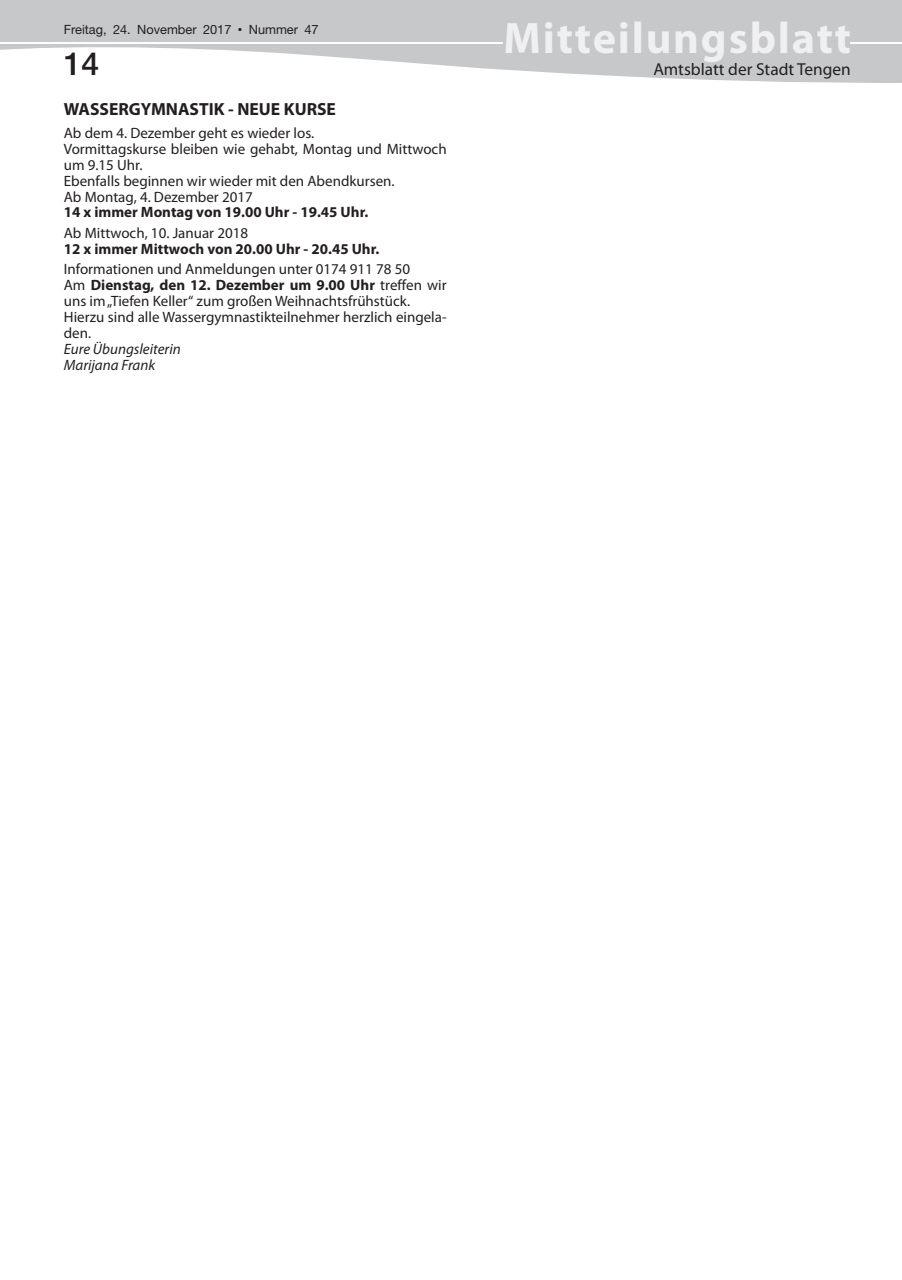
<style>
.page{position:relative;width:902px;height:1280px;background:#fff}
.page>*{position:absolute;margin:0;border:0;box-sizing:border-box;transform-origin:0 0}
.t1{font:700 44.25px "Myriad Pro";letter-spacing:.04em;color:#f0f0f1}
.t2{font:500 31.95px "Helvetica Neue";color:#231f20}
.t3{font:700 17.55px "Myriad Pro";color:#231f20}
.t4{font:17.4px "Myriad Pro";color:#231f20}
.t5{font:15px/15.9px "Myriad Pro";color:#231f20}
.t6{font:700 15px "Myriad Pro";color:#231f20}
.t7{font:italic 15px/16px "Myriad Pro";color:#231f20}
.t8{font:12.75px "Helvetica Neue";color:#231f20}
.s1{font-family:"M Twentieth Century";font-weight:500}
.s2{font-size:12.9px}
.s3{font-weight:700}
</style>
<div class="page">
<svg style="left:0;top:0;width:901px;height:83px;fill:#c7c8ca"></svg>
<div style="left:505px;top:22px;width:344px;height:40px;background:#c7c8ca"></div>
<hr style="left:0;top:42px;width:502px;height:1px;background:#fff">
<hr style="left:850px;top:42px;width:51px;height:1px;background:#fff">
<p class="t8" style="left:64px;top:22px;width:256px">Freitag, 24. November 2017 <span class="s1">•</span> Nummer <span class="s2">47</span></p>
<h1 class="t1" style="left:503px;top:9px;width:349px">Mitteilungsblatt</h1>
<h2 class="t2" style="left:64px;top:45px;width:37px">14</h2>
<p class="t4" style="left:653px;top:59px;width:199px">Amtsblatt der Stadt Tengen</p>
<p class="t3" style="left:64px;top:98px;width:274px">WASSERGYMNASTIK - NEUE KURSE</p>
<p class="t5" style="left:64px;top:124px;width:384px">Ab dem 4. Dezember geht es wieder los.<br>Vormittagskurse bleiben wie gehabt, Montag und Mittwoch um 9.15 Uhr.<br>Ebenfalls beginnen wir wieder mit den Abendkursen.<br>Ab Montag, 4. Dezember 2017</p>
<p class="t6" style="left:64px;top:203px;width:306px">14 x immer Montag von 19.00 Uhr - 19.45 Uhr.</p>
<p class="t5" style="left:64px;top:224px;width:186px">Ab Mittwoch, 10. Januar 2018</p>
<p class="t6" style="left:64px;top:239px;width:317px">12 x immer Mittwoch von 20.00 Uhr - 20.45 Uhr.</p>
<p class="t5" style="left:64px;top:261px;width:384px">Informationen und Anmeldungen unter 0174 911 78 50<br>Am <span class="s3">Dienstag, den 12. Dezember um 9.00 Uhr</span> treffen wir uns im „Tiefen Keller“ zum großen Weihnachtsfrühstück.<br>Hierzu sind alle Wassergymnastikteilnehmer herzlich eingela&shy;den.</p>
<p class="t7" style="left:64px;top:340px;width:118px">Eure Übungsleiterin<br>Marijana Frank</p>
</div>
